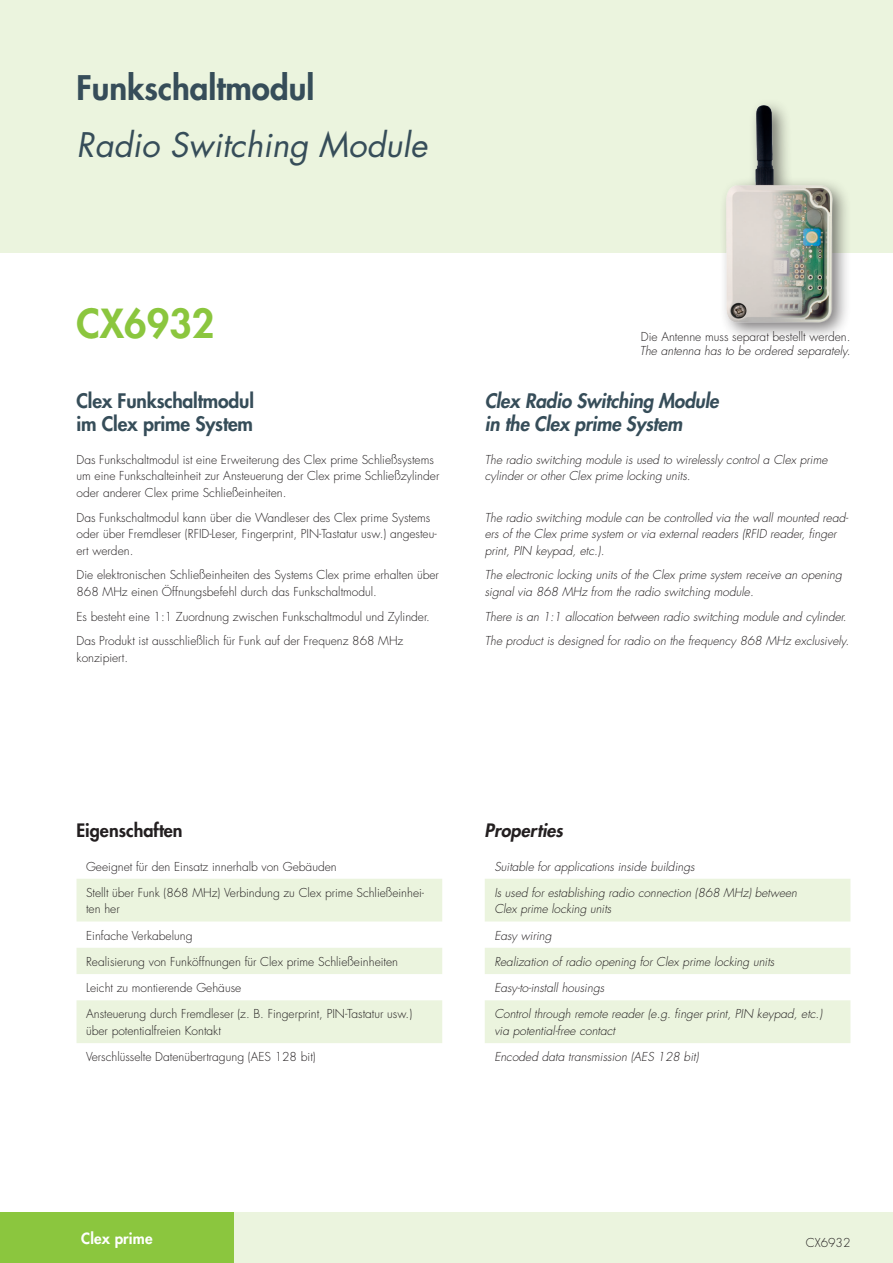
<style>
.page{position:relative;width:893px;height:1263px;background:#fff}
.page>*{position:absolute;margin:0;border:0;box-sizing:border-box;transform-origin:0 0}
.t1{font:800 39px "Futura Std";color:#8bc63e}
.t2{font:italic 33px "Futura Std";color:#364d59}
.t3{font:800 33px "Futura Std";color:#364d59}
.Body{font:italic 800 19.5px/22.5px "Futura Std";letter-spacing:-.01em;color:#364d59}
.Body-2{font:800 19.5px/22.5px "Futura Std";letter-spacing:-.01em;color:#364d59}
.t4{font:800 18px "Futura Std";color:#231f20}
.t5{font:italic 800 18px "Futura Std";color:#231f20}
.t6{font:800 15px "Futura Std";letter-spacing:.01em;color:#fff}
.Body-3{font:300 12px/16.5px "Futura Std";color:#231f20}
.Body-4{font:italic 300 12px/16.5px "Futura Std";color:#231f20}
.Tabelle_Daten_DE{font:300 12px/16.5px "Futura Std";color:#231f20}
.Tabelle_Daten_ENG{font:italic 300 12px "Futura Std";color:#231f20}
.Tabelle_Daten_DE-2{font:italic 300 12px "Futura Std";color:#231f20}
</style>
<div class="page">
<div style="left:0;top:1212px;width:893px;height:51px;background:#ebf4de"></div>
<div style="left:0;top:1212px;width:234px;height:51px;background:#8bc63e"></div>
<div style="left:0;top:0;width:893px;height:253px;background:#ebf4de"></div>
<svg style="left:77px;top:879px;width:365px;height:164px;fill:#ebf4de"></svg>
<svg style="left:485px;top:879px;width:365px;height:164px;fill:#ebf4de"></svg>
<div style="left:719px;top:98px;width:133px;height:244px;background:#231f20;opacity:.6"></div>
<img style="left:720px;top:99px;width:117px;height:227px">
<p class="t3" style="left:77px;top:67px;width:239px">Funkschaltmodul</p>
<p class="t2" style="left:77px;top:123px;width:352px">Radio Switching Module</p>
<p class="t1" style="left:77px;top:299px;width:139px">CX6932</p>
<p class="Body-2" style="left:77px;top:390px;width:179px">Clex Funkschaltmodul im Clex prime System</p>
<p class="Body-3" style="left:77px;top:452px;width:364px">Das Funkschaltmodul ist eine Erweiterung des Clex prime Schließsystems um eine Funkschalteinheit zur Ansteuerung der Clex prime Schließzylinder oder anderer Clex prime Schließeinheiten.</p>
<p class="Body-3" style="left:77px;top:509px;width:362px">Das Funkschaltmodul kann über die Wandleser des Clex prime Systems oder über Fremdleser (RFID-Leser, Fingerprint, PIN-Tastatur usw.) angesteu&shy;ert werden.</p>
<p class="Body-3" style="left:77px;top:567px;width:364px">Die elektronischen Schließeinheiten des Systems Clex prime erhalten über<br>868 MHz einen Öffnungsbefehl durch das Funkschaltmodul.</p>
<p class="Body-3" style="left:77px;top:608px;width:355px">Es besteht eine 1:1 Zuordnung zwischen Funkschaltmodul und Zylinder.</p>
<p class="Body-3" style="left:77px;top:633px;width:328px">Das Produkt ist ausschließlich für Funk auf der Frequenz 868 MHz konzipiert.</p>
<p class="Body-3" style="left:641px;top:329px;width:211px">Die Antenne muss separat bestellt werden.</p>
<p class="Body-4" style="left:640px;top:343px;width:212px">The antenna has to be ordered separately.</p>
<p class="Body" style="left:485px;top:390px;width:235px">Clex Radio Switching Module in the Clex prime System</p>
<p class="Body-4" style="left:485px;top:452px;width:344px">The radio switching module is used to wirelessly control a Clex prime cylinder or other Clex prime locking units.</p>
<p class="Body-4" style="left:485px;top:509px;width:365px">The radio switching module can be controlled via the wall mounted read&shy;ers of the Clex prime system or via external readers (RFID reader, finger print, PIN keypad, etc.).</p>
<p class="Body-4" style="left:485px;top:567px;width:359px">The electronic locking units of the Clex prime system receive an opening signal via 868 MHz from the radio switching module.</p>
<p class="Body-4" style="left:485px;top:608px;width:363px">There is an 1:1 allocation between radio switching module and cylinder.</p>
<p class="Body-4" style="left:485px;top:633px;width:366px">The product is designed for radio on the frequency 868 MHz exclusively.</p>
<p class="t4" style="left:77px;top:819px;width:108px">Eigenschaften</p>
<p class="t5" style="left:485px;top:819px;width:80px">Properties</p>
<p class="Tabelle_Daten_DE" style="left:86px;top:858px;width:252px">Geeignet für den Einsatz innerhalb von Gebäuden</p>
<p class="Tabelle_Daten_DE" style="left:86px;top:884px;width:340px">Stellt über Funk (868 MHz) Verbindung zu Clex prime Schließeinhei&shy;ten her</p>
<p class="Tabelle_Daten_DE" style="left:86px;top:927px;width:108px">Einfache Verkabelung</p>
<p class="Tabelle_Daten_DE" style="left:86px;top:953px;width:313px">Realisierung von Funköffnungen für Clex prime Schließeinheiten</p>
<p class="Tabelle_Daten_DE" style="left:86px;top:980px;width:157px">Leicht zu montierende Gehäuse</p>
<p class="Tabelle_Daten_DE" style="left:86px;top:1006px;width:328px">Ansteuerung durch Fremdleser (z. B. Fingerprint, PIN-Tastatur usw.)</p>
<p class="Tabelle_Daten_DE" style="left:86px;top:1023px;width:136px">über potentialfreien Kontakt</p>
<p class="Tabelle_Daten_DE" style="left:86px;top:1049px;width:231px">Verschlüsselte Datenübertragung (AES 128 bit)</p>
<p class="Tabelle_Daten_ENG" style="left:494px;top:859px;width:202px">Suitable for applications inside buildings</p>
<p class="Tabelle_Daten_DE-2" style="left:494px;top:885px;width:304px">Is used for establishing radio connection (868 MHz) between</p>
<p class="Tabelle_Daten_DE-2" style="left:494px;top:902px;width:119px">Clex prime locking units</p>
<p class="Tabelle_Daten_ENG" style="left:494px;top:928px;width:59px">Easy wiring</p>
<p class="Tabelle_Daten_ENG" style="left:494px;top:954px;width:282px">Realization of radio opening for Clex prime locking units</p>
<p class="Tabelle_Daten_DE-2" style="left:494px;top:980px;width:111px">Easy-to-install housings</p>
<p class="Tabelle_Daten_ENG" style="left:494px;top:1007px;width:329px">Control through remote reader (e.g. finger print, PIN keypad, etc.)</p>
<p class="Tabelle_Daten_ENG" style="left:494px;top:1023px;width:122px">via potential-free contact</p>
<p class="Tabelle_Daten_ENG" style="left:494px;top:1049px;width:206px">Encoded data transmission (AES 128 bit)</p>
<p class="t6" style="left:81px;top:1228px;width:73px">Clex prime</p>
<p class="Body-3" style="left:806px;top:1235px;width:46px">CX6932</p>
</div>
